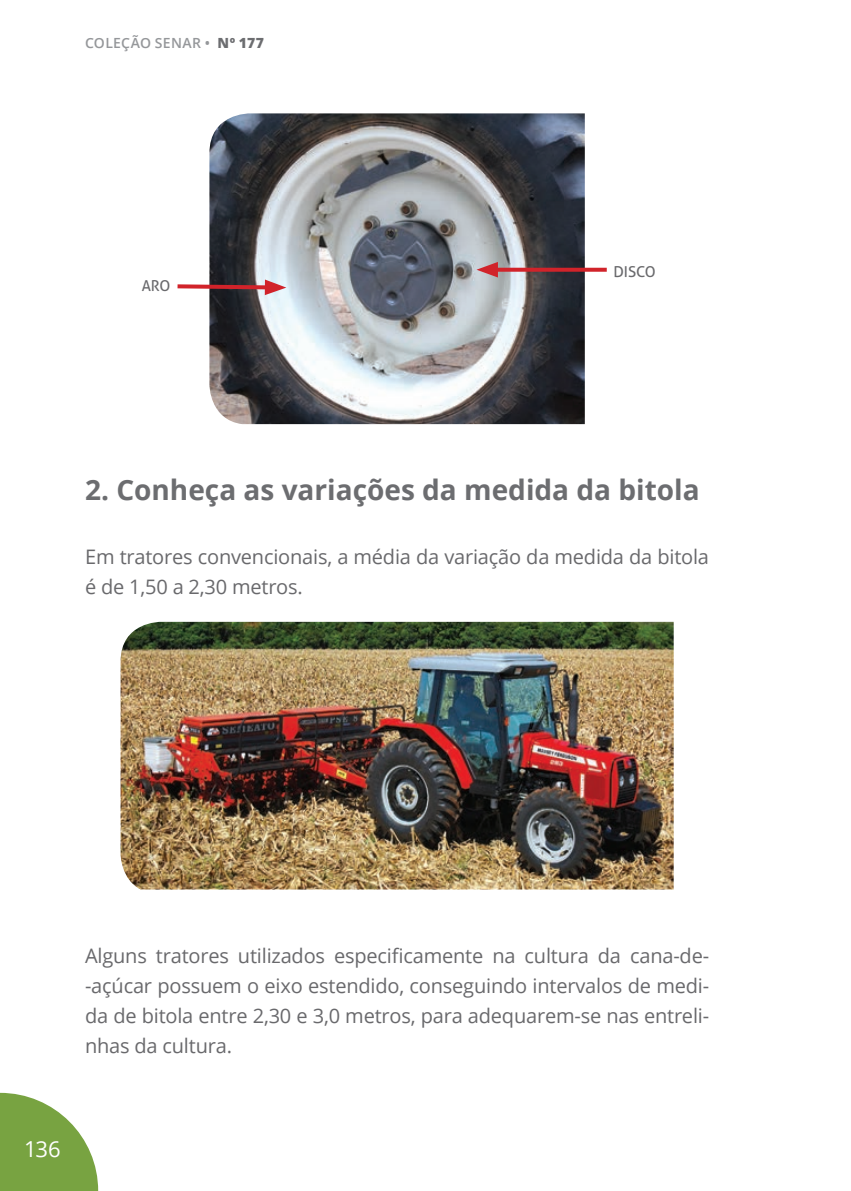
<style>
.page{position:relative;width:851px;height:1191px;background:#fff}
.page>*{position:absolute;margin:0;border:0;box-sizing:border-box;transform-origin:0 0}
.t1{font:700 28px "Open Sans";color:#6c6d70}
.t2{font:22px "Open Sans";color:#fff}
.t3{font:20px/30px "Open Sans";letter-spacing:-.01em;color:#69696c}
.t4{font:15px "Aller";letter-spacing:-.01em;color:#69696c}
.t5{font:600 14px "Open Sans";letter-spacing:.025em;color:#95979a}
.s1{font-weight:800;color:#6c6d70}
</style>
<div class="page">
<img style="left:209px;top:113px;width:375px;height:311px">
<img style="left:120px;top:622px;width:553px;height:267px">
<svg style="left:498px;top:268px;width:108px;height:4px"></svg>
<svg style="left:476px;top:262px;width:22px;height:15px"></svg>
<svg style="left:177px;top:279px;width:109px;height:16px"></svg>
<svg style="left:0;top:1092px;width:99px;height:99px"></svg>
<p class="t5" style="left:85px;top:33px;width:180px">COLEÇÃO SENAR • <span class="s1">Nº 177</span></p>
<p class="t4" style="left:142px;top:277px;width:30px">ARO</p>
<p class="t4" style="left:613px;top:262px;width:44px">DISCO</p>
<h1 class="t1" style="left:85px;top:470px;width:616px">2. Conheça as variações da medida da bitola</h1>
<p class="t3" style="left:85px;top:541px;width:625px">Em tratores convencionais, a média da variação da medida da bitola é de 1,50 a 2,30 metros.</p>
<p class="t3" style="left:85px;top:940px;width:625px;text-align:justify">Alguns tratores utilizados especificamente na cultura da cana-de--açúcar possuem o eixo estendido, conseguindo intervalos de medi&shy;da de bitola entre 2,30 e 3,0 metros, para adequarem-se nas entreli&shy;nhas da cultura.</p>
<p class="t2" style="left:24px;top:1133px;width:38px">136</p>
</div>
